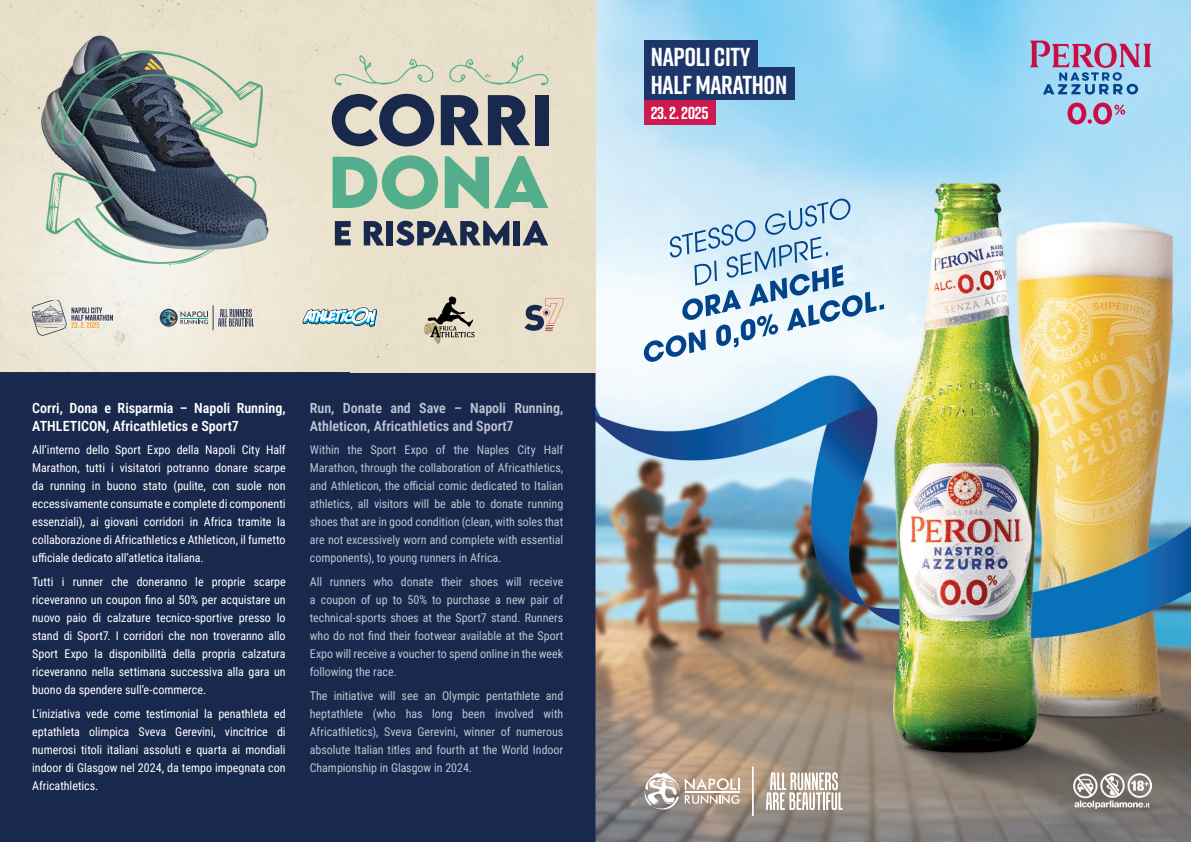
<style>
.page{position:relative;width:1191px;height:842px;background:#fff}
.page>*{position:absolute;margin:0;border:0;box-sizing:border-box;transform-origin:0 0}
.t1{font:700 26px/27.8px "Rift";letter-spacing:-.01em;color:#fff}
.t2{font:700 17.3px "Rift";letter-spacing:-.02em;color:#fff}
.t3{font:600 14px/18px "Roboto Condensed";color:#fff}
.t4{font:600 14px/18px "Roboto Condensed";color:#bfc3d3}
.t5{font:12px/18px "Roboto Condensed";letter-spacing:-.005em;color:#fff;text-align:justify}
.t6{font:12px/18px "Roboto Condensed";color:#bfc3d3;text-align:justify}
</style>
<div class="page">
<div style="left:0;top:372px;width:595px;height:470px;background:#18294d"></div>
<img style="left:595px;top:0;width:596px;height:842px">
<svg style="left:766px;top:772px;width:76px;height:38px"></svg>
<svg style="left:642px;top:772px;width:97px;height:42px"></svg>
<div style="left:644px;top:41px;width:113px;height:32px;background:#1d3669"></div>
<div style="left:644px;top:67px;width:150px;height:33px;background:#1d3669"></div>
<div style="left:644px;top:100px;width:71px;height:24px;background:#cc1c4f"></div>
<img style="left:1073px;top:774px;width:78px;height:35px">
<svg style="left:1030px;top:41px;width:121px;height:54px"></svg>
<svg style="left:1067px;top:103px;width:58px;height:21px"></svg>
<svg style="left:643px;top:198px;width:241px;height:164px"></svg>
<img style="left:0;top:0;width:595px;height:372px">
<svg style="left:332px;top:155px;width:106px;height:54px"></svg>
<svg style="left:445px;top:156px;width:103px;height:52px"></svg>
<svg style="left:335px;top:221px;width:16px;height:24px"></svg>
<svg style="left:364px;top:221px;width:20px;height:24px"></svg>
<div style="left:387px;top:221px;width:6px;height:24px;background:#18294d"></div>
<svg style="left:396px;top:221px;width:113px;height:25px"></svg>
<div style="left:513px;top:221px;width:7px;height:24px;background:#18294d"></div>
<svg style="left:522px;top:221px;width:26px;height:24px"></svg>
<svg style="left:332px;top:94px;width:102px;height:52px"></svg>
<svg style="left:441px;top:95px;width:89px;height:50px"></svg>
<div style="left:535px;top:95px;width:13px;height:50px;background:#18294d"></div>
<svg style="left:449px;top:55px;width:99px;height:31px"></svg>
<svg style="left:334px;top:55px;width:99px;height:31px"></svg>
<svg style="left:524px;top:298px;width:39px;height:33px"></svg>
<svg style="left:302px;top:307px;width:75px;height:20px"></svg>
<svg style="left:160px;top:305px;width:94px;height:25px"></svg>
<img style="left:32px;top:300px;width:80px;height:35px">
<svg style="left:424px;top:296px;width:50px;height:48px"></svg>
<h1 class="t1" style="left:651px;top:42px;width:138px">NAPOLI CITY<br>HALF MARATHON</h1>
<h2 class="t2" style="left:651px;top:100px;width:59px">23. 2. 2025</h2>
<p class="t3" style="left:32px;top:398px;width:255px">Corri, Dona e Risparmia – Napoli Running,<br>ATHLETICON, Africathletics e Sport7</p>
<p class="t5" style="left:32px;top:441px;width:255px">All’interno dello Sport Expo della Napoli City Half Marathon, tutti i visitatori potranno donare scarpe da running in buono stato (pulite, con suole non eccessivamente consumate e complete di componenti essenziali), ai giovani corridori in Africa tramite la collaborazione di Africathletics e Athleticon, il fumetto ufficiale dedicato all’atletica italiana.</p>
<p class="t5" style="left:32px;top:572px;width:255px">Tutti i runner che doneranno le proprie scarpe riceveranno un coupon fino al 50% per acquistare un nuovo paio di calzature tecnico-sportive presso lo stand di Sport7. I corridori che non troveranno allo Sport Expo la disponibilità della propria calzatura riceveranno nella settimana successiva alla gara un buono da spendere sull’e-commerce.</p>
<p class="t5" style="left:32px;top:704px;width:255px">L’iniziativa vede come testimonial la penathleta ed eptathleta olimpica Sveva Gerevini, vincitrice di numerosi titoli italiani assoluti e quarta ai mondiali indoor di Glasgow nel 2024, da tempo impegnata con Africathletics.</p>
<p class="t4" style="left:310px;top:398px;width:255px">Run, Donate and Save – Napoli Running,<br>Athleticon, Africathletics and Sport7</p>
<p class="t6" style="left:310px;top:441px;width:255px">Within the Sport Expo of the Naples City Half Marathon, through the collaboration of Africathletics, and Athleticon, the official comic dedicated to Italian athletics, all visitors will be able to donate running shoes that are in good condition (clean, with soles that are not excessively worn and complete with essential components), to young runners in Africa.</p>
<p class="t6" style="left:310px;top:572px;width:255px">All runners who donate their shoes will receive a coupon of up to 50% to purchase a new pair of technical-sports shoes at the Sport7 stand. Runners who do not find their footwear available at the Sport Expo will receive a voucher to spend online in the week following the race.</p>
<p class="t6" style="left:310px;top:686px;width:255px">The initiative will see an Olympic pentathlete and heptathlete (who has long been involved with Africathletics), Sveva Gerevini, winner of numerous absolute Italian titles and fourth at the World Indoor Championship in Glasgow in 2024.</p>
</div>
